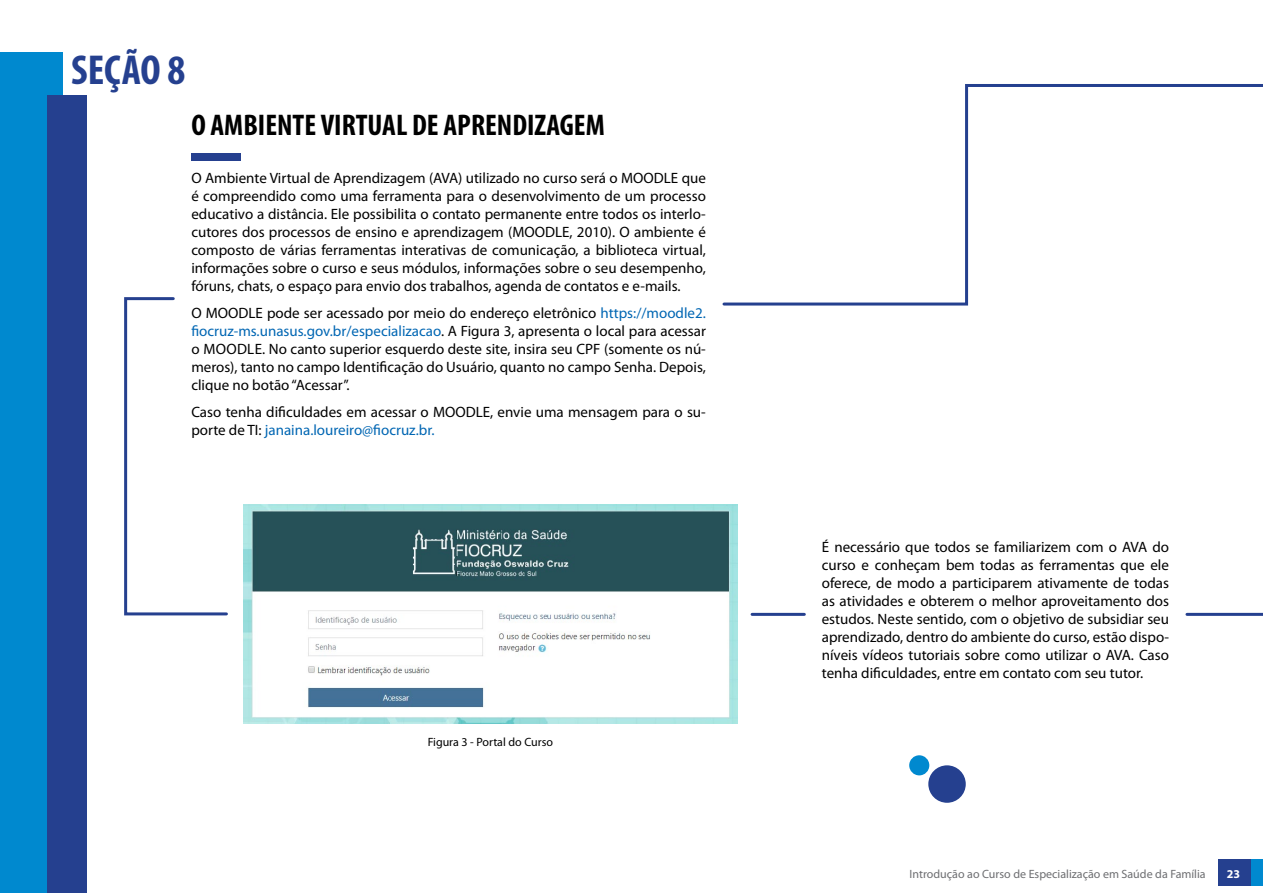
<style>
.page{position:relative;width:1263px;height:893px;background:#fff}
.page>*{position:absolute;margin:0;border:0;box-sizing:border-box;transform-origin:0 0}
.t1{font:700 condensed 42px "Myriad Pro";color:#25408f}
.t2{font:700 condensed 30px "Myriad Pro";color:#000}
.t3{font:15px/18px "Myriad Pro";color:#000;text-align:justify}
.t4{font:12px "Myriad Pro";color:#6d6e71}
.t5{font:12px "Myriad Pro";color:#000}
.t6{font:700 12px "Myriad Pro";color:#fff}
.s1{color:#0066b3}
</style>
<div class="page">
<div style="left:1218px;top:859px;width:45px;height:27px;background:#25408f"></div>
<div style="left:1251px;top:859px;width:12px;height:27px;background:#0089cf"></div>
<div style="left:0;top:52px;width:63px;height:841px;background:#0089cf"></div>
<div style="left:47px;top:96px;width:39px;height:797px;background:#25408f"></div>
<div style="left:191px;top:154px;width:50px;height:7px;background:#25408f"></div>
<svg style="left:722px;top:84px;width:541px;height:222px"></svg>
<svg style="left:124px;top:297px;width:104px;height:319px"></svg>
<hr style="left:752px;top:613px;width:52px;height:3px;background:#25408f">
<hr style="left:1187px;top:613px;width:76px;height:3px;background:#25408f">
<div style="left:928px;top:765px;width:38px;height:38px;background:#25408f;border-radius:50%"></div>
<div style="left:909px;top:755px;width:20px;height:20px;background:#0089cf;border-radius:50%"></div>
<img style="left:244px;top:504px;width:493px;height:220px">
<h1 class="t1" style="left:71px;top:43px;width:115px">SEÇÃO 8</h1>
<h2 class="t2" style="left:191px;top:106px;width:413px">O AMBIENTE VIRTUAL DE APRENDIZAGEM</h2>
<p class="t3" style="left:191px;top:169px;width:516px">O Ambiente Virtual de Aprendizagem (AVA) utilizado no curso será o MOODLE que é compreendido como uma ferramenta para o desenvolvimento de um processo educativo a distância. Ele possibilita o contato permanente entre todos os interlo&shy;cutores dos processos de ensino e aprendizagem (MOODLE, 2010). O ambiente é composto de várias ferramentas interativas de comunicação, a biblioteca virtual, informações sobre o curso e seus módulos, informações sobre o seu desempenho, fóruns, chats, o espaço para envio dos trabalhos, agenda de contatos e e-mails.</p>
<p class="t3" style="left:191px;top:304px;width:516px">O MOODLE pode ser acessado por meio do endereço eletrônico <span class="s1">https://moodle2. fiocruz-ms.unasus.gov.br/especializacao</span>. A Figura 3, apresenta o local para acessar o moodle</p>
<p class="t3" style="left:191px;top:340px;width:516px;text-indent:71px">. No canto superior esquerdo deste site, insira seu CPF (somente os nú&shy;meros), tanto no campo Identificação do Usuário, quanto no campo Senha. Depois, clique no botão “Acessar”.</p>
<p class="t3" style="left:191px;top:402px;width:516px">Caso tenha dificuldades em acessar o MOODLE, envie uma mensagem para o su&shy;porte de TI: <span class="s1">janaina.loureiro@fiocruz.br.</span></p>
<p class="t5" style="left:428px;top:734px;width:127px">Figura 3 - Portal do Curso</p>
<p class="t3" style="left:822px;top:538px;width:349px">É necessário que todos se familiarizem com o AVA do curso e conheçam bem todas as ferramentas que ele oferece, de modo a participarem ativamente de todas as atividades e obterem o melhor aproveitamento dos estudos. Neste sentido, com o objetivo de subsidiar seu aprendizado, dentro do ambiente do curso, estão dispo&shy;níveis vídeos tutoriais sobre como utilizar o AVA. Caso tenha dificuldades, entre em contato com seu tutor.</p>
<p class="t4" style="left:909px;top:866px;width:298px">Introdução ao Curso de Especialização em Saúde da Família</p>
<p class="t6" style="left:1227px;top:866px;width:15px">23</p>
</div>
